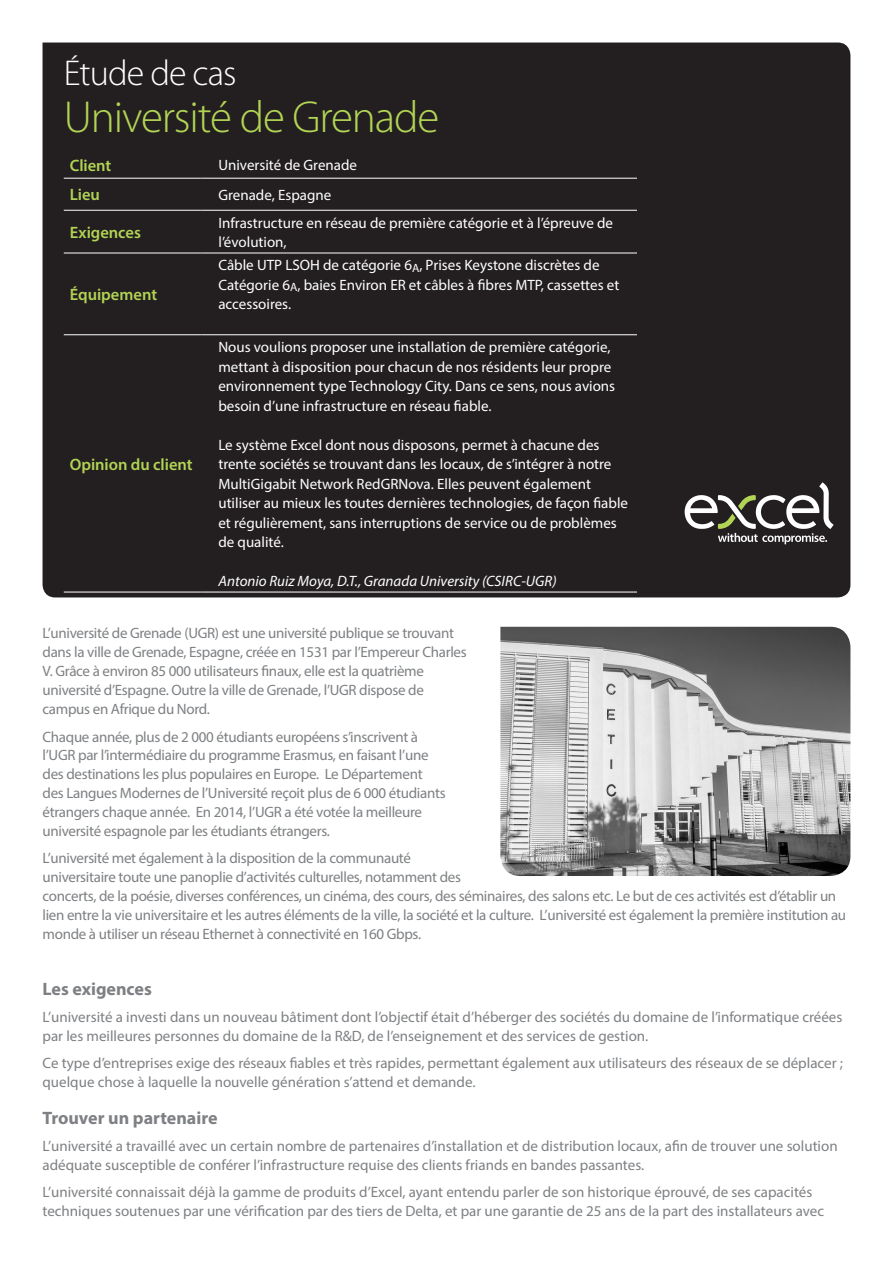
<style>
.page{position:relative;width:893px;height:1263px;background:#fff}
.page>*{position:absolute;margin:0;border:0;box-sizing:border-box;transform-origin:0 0}
.Heading{font:300 45px "Myriad Pro";letter-spacing:-.025em;color:#b2d454}
.Case_Study_Title{font:300 36px "Myriad Pro";letter-spacing:-.025em;color:#fff}
.Quote_copy{font:700 18px "Myriad Pro";color:#7e8083}
.Customer_Details{font:600 16.5px "Myriad Pro";letter-spacing:-.005em;color:#b2d454}
.Quote_copy-2{font:15px/18.9px "Myriad Pro";letter-spacing:-.02em;color:#7e8083}
.Quote_copy-3{font:15px/18.9px "Myriad Pro";color:#7e8083}
.Customer_info{font:15px/19.5px "Myriad Pro";color:#fff}
.Customer_info-2{font:italic 15px "Myriad Pro";color:#fff}
</style>
<div class="page">
<div style="left:43px;top:43px;width:807px;height:554px;background:#231f20"></div>
<svg style="left:685px;top:482px;width:148px;height:62px"></svg>
<hr style="left:64px;top:178px;width:137px;height:1px;background:#fff">
<hr style="left:201px;top:178px;width:436px;height:1px;background:#fff">
<hr style="left:64px;top:210px;width:137px;height:1px;background:#fff">
<hr style="left:201px;top:210px;width:436px;height:1px;background:#fff">
<hr style="left:64px;top:253px;width:137px;height:1px;background:#fff">
<hr style="left:201px;top:253px;width:436px;height:1px;background:#fff">
<hr style="left:201px;top:334px;width:436px;height:1px;background:#fff">
<hr style="left:201px;top:592px;width:436px;height:1px;background:#fff">
<hr style="left:64px;top:334px;width:137px;height:1px;background:#fff">
<hr style="left:64px;top:592px;width:137px;height:1px;background:#fff">
<img style="left:500px;top:627px;width:350px;height:249px">
<p class="Case_Study_Title" style="left:64px;top:54px;width:174px">Étude de cas</p>
<p class="Heading" style="left:64px;top:92px;width:377px">Université de Grenade</p>
<p class="Customer_Details" style="left:70px;top:155px;width:43px">Client</p>
<p class="Customer_info" style="left:218px;top:155px;width:140px">Université de Grenade</p>
<p class="Customer_Details" style="left:70px;top:184px;width:32px">Lieu</p>
<p class="Customer_info" style="left:218px;top:185px;width:114px">Grenade, Espagne</p>
<p class="Customer_Details" style="left:70px;top:222px;width:73px">Exigences</p>
<p class="Customer_info" style="left:218px;top:212px;width:396px">Infrastructure en réseau de première catégorie et à l’épreuve de l’évolution,</p>
<p class="Customer_Details" style="left:70px;top:284px;width:89px">Équipement</p>
<p class="Customer_info" style="left:218px;top:255px;width:402px">Câble UTP LSOH de catégorie 6<sub>A</sub>, Prises Keystone discrètes de<br>Catégorie 6<sub>A</sub>, baies Environ ER et câbles à fibres MTP, cassettes et accessoires.</p>
<p class="Customer_info" style="left:218px;top:337px;width:398px">Nous voulions proposer une installation de première catégorie, mettant à disposition pour chacun de nos résidents leur propre environnement type Technology City. Dans ce sens, nous avions besoin d’une infrastructure en réseau fiable.</p>
<p class="Customer_info" style="left:218px;top:434px;width:411px">Le système Excel dont nous disposons, permet à chacune des trente sociétés se trouvant dans les locaux, de s’intégrer à notre MultiGigabit Network RedGRNova. Elles peuvent également utiliser au mieux les toutes dernières technologies, de façon fiable et régulièrement, sans interruptions de service ou de problèmes de qualité.</p>
<p class="Customer_info-2" style="left:218px;top:572px;width:340px">Antonio Ruiz Moya, D.T., Granada University (CSIRC-UGR)</p>
<p class="Quote_copy-2" style="left:43px;top:624px;width:426px">L’université de Grenade (UGR) est une université publique se trouvant dans la ville de Grenade, Espagne, créée en 1531 par l’Empereur Charles V. Grâce à environ 85 000 utilisateurs finaux, elle est la quatrième université d’Espagne. Outre la ville de Grenade, l’UGR dispose de campus en Afrique du Nord.</p>
<p class="Quote_copy-2" style="left:43px;top:727px;width:405px">Chaque année, plus de 2 000 étudiants européens s’inscrivent à l’UGR par l’intermédiaire du programme Erasmus, en faisant l’une des destinations les plus populaires en Europe. Le Département des Langues Modernes de l’Université reçoit plus de 6 000 étudiants étrangers chaque année. En 2014, l’UGR a été votée la meilleure université espagnole par les étudiants étrangers.</p>
<p class="Quote_copy-2" style="left:43px;top:849px;width:805px">L’université met également à la disposition de la communauté<br>universitaire toute une panoplie d’activités culturelles, notamment des<br>concerts, de la poésie, diverses conférences, un cinéma, des cours, des séminaires, des salons etc. Le but de ces activités est d’établir un lien entre la vie universitaire et les autres éléments de la ville, la société et la culture. L’université est également la première institution au monde à utiliser un réseau Ethernet à connectivité en 160 Gbps.</p>
<p class="Customer_Details" style="left:70px;top:453px;width:124px">Opinion du client</p>
<p class="Quote_copy" style="left:43px;top:977px;width:111px">Les exigences</p>
<p class="Quote_copy-3" style="left:43px;top:1007px;width:801px">L’université a investi dans un nouveau bâtiment dont l’objectif était d’héberger des sociétés du domaine de l’informatique créées par les meilleures personnes du domaine de la R&amp;D, de l’enseignement et des services de gestion.</p>
<p class="Quote_copy-3" style="left:43px;top:1054px;width:802px">Ce type d’entreprises exige des réseaux fiables et très rapides, permettant également aux utilisateurs des réseaux de se déplacer ; quelque chose à laquelle la nouvelle génération s’attend et demande.</p>
<p class="Quote_copy" style="left:43px;top:1106px;width:177px">Trouver un partenaire</p>
<p class="Quote_copy-3" style="left:43px;top:1136px;width:797px">L’université a travaillé avec un certain nombre de partenaires d’installation et de distribution locaux, afin de trouver une solution adéquate susceptible de conférer l’infrastructure requise des clients friands en bandes passantes.</p>
<p class="Quote_copy-3" style="left:43px;top:1183px;width:783px">L’université connaissait déjà la gamme de produits d’Excel, ayant entendu parler de son historique éprouvé, de ses capacités techniques soutenues par une vérification par des tiers de Delta, et par une garantie de 25 ans de la part des installateurs avec</p>
</div>
